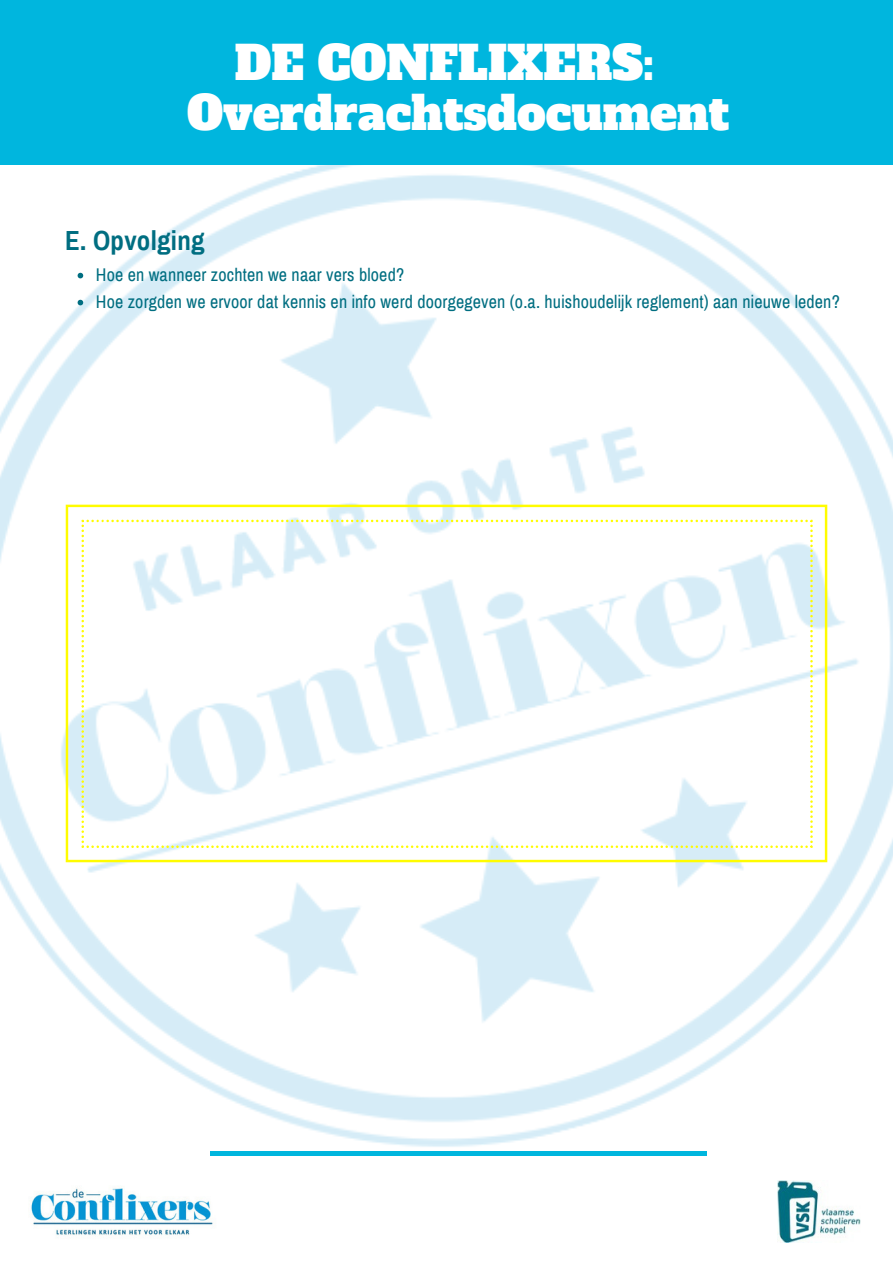
<style>
.page{position:relative;width:893px;height:1264px;background:#fff}
.page>*{position:absolute;margin:0;border:0;box-sizing:border-box;transform-origin:0 0}
.t1{font:45.45px/49.5px "Alfa Slab One";color:#fff}
.t2{font:700 27px "Archivo Narrow";letter-spacing:.01em;color:#006e81}
.t3{font:18px/27px "Archivo Narrow";letter-spacing:.01em;color:#006e81}
</style>
<div class="page">
<img style="left:0;top:164px;width:892px;height:992px">
<div style="left:164px;top:200px;width:16px;height:16px;background:#fff;border-radius:50%"></div>
<div style="left:0;top:0;width:892px;height:164px;background:#00b6de"></div>
<div style="left:210px;top:1150px;width:496px;height:5px;background:#00b6de"></div>
<img style="left:777px;top:1180px;width:83px;height:62px">
<img style="left:31px;top:1188px;width:182px;height:48px">
<svg style="left:66px;top:504px;width:761px;height:358px"></svg>
<svg style="left:81px;top:519px;width:731px;height:329px"></svg>
<svg style="left:78px;top:273px;width:5px;height:5px"></svg>
<svg style="left:78px;top:300px;width:5px;height:5px"></svg>
<h1 class="t1" style="left:187px;top:39px;width:544px;text-indent:48px">DE CONFLIXERS:<br>Overdrachtsdocument</h1>
<h2 class="t2" style="left:65px;top:226px;width:141px">E. Opvolging</h2>
<p class="t3" style="left:96px;top:261px;width:745px">Hoe en wanneer zochten we naar vers bloed?<br>Hoe zorgden we ervoor dat kennis en info werd doorgegeven (o.a. huishoudelijk reglement) aan nieuwe leden?</p>
</div>
